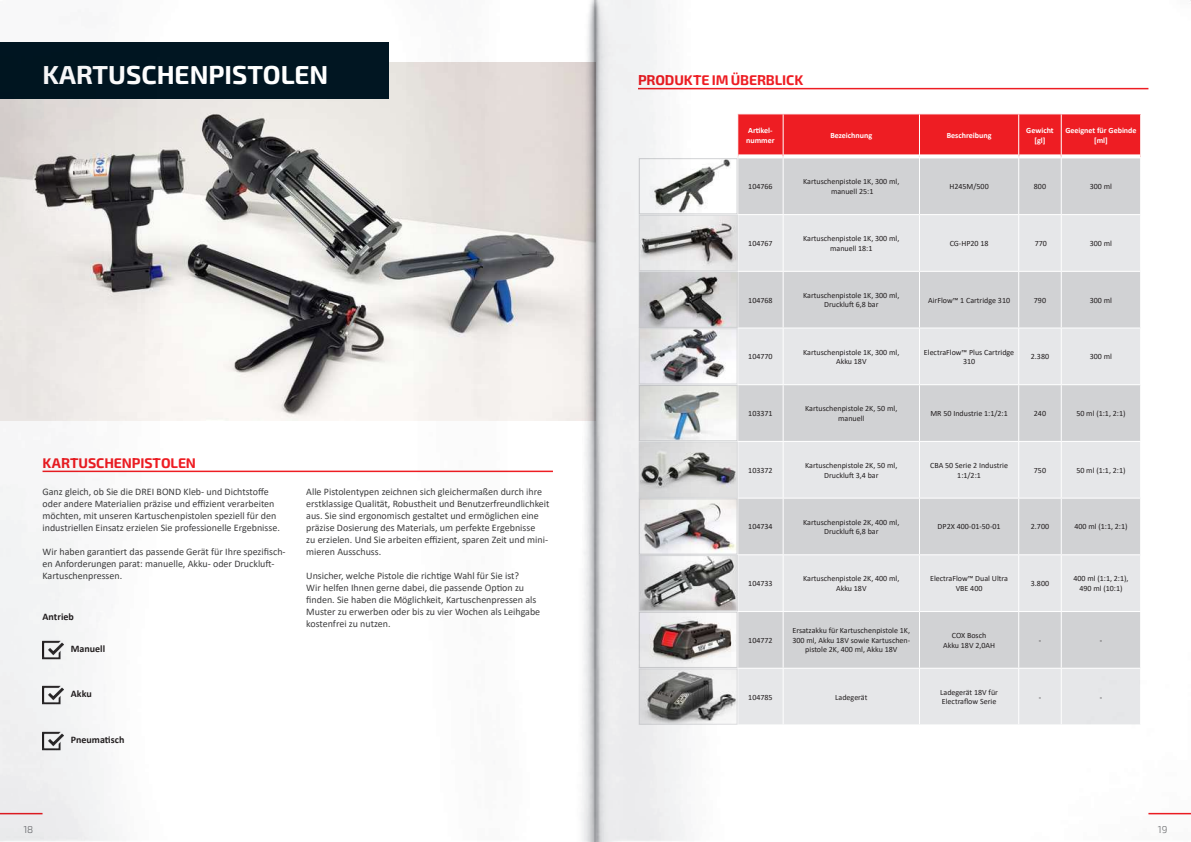
<style>
.page{position:relative;width:1191px;height:842px;background:#fff}
.page>*{position:absolute;margin:0;border:0;box-sizing:border-box;transform-origin:0 0}
.t1{font:26px "Exo 2";color:#fff}
.t2{font:14px "Exo 2";letter-spacing:-.01em;color:#ee1d23}
.t3{font:10px/12px "Calibri";color:#3e3e3f}
.t4{font:700 10px "Calibri";color:#231f20}
.t5{font:10px "Exo 2";color:#6d6e71}
.t6{font:8px/9.6px "Calibri";color:#231f20;text-align:center}
.t7{font:700 8px/9.6px "Calibri";color:#fff;text-align:center}
</style>
<div class="page">
<hr style="left:1148px;top:813px;width:43px;height:1px;background:#ee1d23">
<img style="left:0;top:0;width:1190px;height:842px">
<h1 class="t1" style="left:43px;top:65px;width:287px">KARTUSCHENPISTOLEN</h1>
<h2 class="t2" style="left:43px;top:458px;width:155px">KARTUSCHENPISTOLEN</h2>
<p class="t3" style="left:43px;top:485px;width:239px">Ganz gleich, ob Sie die DREI BOND Kleb- und Dichtsto昀昀e oder andere Materialien präzise und e昀케zient verarbeiten möchten, mit unseren Kartuschenpistolen speziell für den industriellen Einsatz erzielen Sie professionelle Ergebnisse.</p>
<p class="t3" style="left:43px;top:545px;width:245px">Wir haben garan琀椀ert das passende Gerät für Ihre spezi昀椀sch&shy;en Anforderungen parat: manuelle, Akku- oder Drucklu昀琀-<br>Kartuschenpressen.</p>
<p class="t4" style="left:43px;top:612px;width:33px">Antrieb</p>
<p class="t4" style="left:71px;top:643px;width:36px">Manuell</p>
<p class="t4" style="left:71px;top:686px;width:23px">Akku</p>
<p class="t4" style="left:71px;top:732px;width:55px">Pneuma琀椀sch</p>
<p class="t3" style="left:306px;top:485px;width:245px">Alle Pistolentypen zeichnen sich gleichermaßen durch ihre erstklassige Qualität, Robustheit und Benutzerfreundlichkeit aus. Sie sind ergonomisch gestaltet und ermöglichen eine präzise Dosierung des Materials, um perfekte Ergebnisse<br>zu erzielen. Und Sie arbeiten e昀케zient, sparen Zeit und mini&shy;mieren Ausschuss.</p>
<p class="t3" style="left:306px;top:569px;width:235px">Unsicher, welche Pistole die rich琀椀ge Wahl für Sie ist?<br>Wir helfen Ihnen gerne dabei, die passende Op琀椀on zu<br>昀椀nden. Sie haben die Möglichkeit, Kartuschenpressen als Muster zu erwerben oder bis zu vier Wochen als Leihgabe kostenfrei zu nutzen.</p>
<h2 class="t2" style="left:638px;top:75px;width:167px">PRODUKTE IM ÜBERBLICK</h2>
<p class="t7" style="left:746px;top:126px;width:30px;text-align:left">Ar琀椀kel&shy;nummer</p>
<p class="t7" style="left:830px;top:131px;width:43px">Bezeichnung</p>
<p class="t7" style="left:946px;top:131px;width:46px">Beschreibung</p>
<p class="t7" style="left:1026px;top:126px;width:29px">Gewicht [gl]</p>
<p class="t7" style="left:1065px;top:126px;width:73px">Geeignet für Gebinde [ml]</p>
<p class="t6" style="left:748px;top:182px;width:26px">104766</p>
<p class="t6" style="left:803px;top:177px;width:98px">Kartuschenpistole 1K, 300 ml, manuell 25:1</p>
<p class="t6" style="left:949px;top:182px;width:41px">H245M/500</p>
<p class="t6" style="left:1034px;top:182px;width:14px">800</p>
<p class="t6" style="left:1089px;top:182px;width:24px">300 ml</p>
<p class="t6" style="left:748px;top:238px;width:26px">104767</p>
<p class="t6" style="left:803px;top:233px;width:98px">Kartuschenpistole 1K, 300 ml, manuell 18:1</p>
<p class="t6" style="left:949px;top:238px;width:40px">CG-HP20 18</p>
<p class="t6" style="left:1034px;top:238px;width:14px">770</p>
<p class="t6" style="left:1089px;top:238px;width:24px">300 ml</p>
<p class="t6" style="left:748px;top:295px;width:26px">104768</p>
<p class="t6" style="left:803px;top:290px;width:98px">Kartuschenpistole 1K, 300 ml,<br>Drucklu昀琀 6,8 bar</p>
<p class="t6" style="left:928px;top:295px;width:84px">AirFlow™ 1 Cartridge 310</p>
<p class="t6" style="left:1034px;top:295px;width:14px">790</p>
<p class="t6" style="left:1089px;top:295px;width:24px">300 ml</p>
<p class="t6" style="left:748px;top:352px;width:26px">104770</p>
<p class="t6" style="left:803px;top:347px;width:98px">Kartuschenpistole 1K, 300 ml,<br>Akku 18V</p>
<p class="t6" style="left:924px;top:347px;width:92px">ElectraFlow™ Plus Cartridge<br>310</p>
<p class="t6" style="left:1030px;top:352px;width:20px">2.380</p>
<p class="t6" style="left:1089px;top:352px;width:24px">300 ml</p>
<p class="t6" style="left:748px;top:408px;width:26px">103371</p>
<p class="t6" style="left:805px;top:404px;width:94px">Kartuschenpistole 2K, 50 ml, manuell</p>
<p class="t6" style="left:930px;top:408px;width:79px">MR 50 Industrie 1:1/2:1</p>
<p class="t6" style="left:1034px;top:408px;width:14px">240</p>
<p class="t6" style="left:1076px;top:408px;width:51px">50 ml (1:1, 2:1)</p>
<p class="t6" style="left:748px;top:465px;width:26px">103372</p>
<p class="t6" style="left:805px;top:460px;width:94px">Kartuschenpistole 2K, 50 ml,<br>Drucklu昀琀 3,4 bar</p>
<p class="t6" style="left:930px;top:460px;width:79px">CBA 50 Serie 2 Industrie<br>1:1/2:1</p>
<p class="t6" style="left:1034px;top:465px;width:14px">750</p>
<p class="t6" style="left:1076px;top:465px;width:51px">50 ml (1:1, 2:1)</p>
<p class="t6" style="left:748px;top:522px;width:26px">104734</p>
<p class="t6" style="left:803px;top:517px;width:98px">Kartuschenpistole 2K, 400 ml,<br>Drucklu昀琀 6,8 bar</p>
<p class="t6" style="left:937px;top:522px;width:64px">DP2X 400-01-50-01</p>
<p class="t6" style="left:1030px;top:522px;width:20px">2.700</p>
<p class="t6" style="left:1074px;top:522px;width:55px">400 ml (1:1, 2:1)</p>
<p class="t6" style="left:748px;top:578px;width:26px">104733</p>
<p class="t6" style="left:803px;top:574px;width:98px">Kartuschenpistole 2K, 400 ml,<br>Akku 18V</p>
<p class="t6" style="left:930px;top:574px;width:79px">ElectraFlow™ Dual Ultra<br>VBE 400</p>
<p class="t6" style="left:1030px;top:578px;width:20px">3.800</p>
<p class="t6" style="left:1073px;top:574px;width:57px">400 ml (1:1, 2:1),<br>490 ml (10:1)</p>
<p class="t6" style="left:748px;top:635px;width:26px">104772</p>
<p class="t6" style="left:792px;top:626px;width:119px">Ersatzakku für Kartuschenpistole 1K,<br>300 ml, Akku 18V sowie Kartuschen&shy;pistole 2K, 400 ml, Akku 18V</p>
<p class="t6" style="left:943px;top:630px;width:53px">COX Bosch<br>Akku 18V 2,0AH</p>
<p class="t6" style="left:1038px;top:635px;width:4px">-</p>
<p class="t6" style="left:1099px;top:635px;width:4px">-</p>
<p class="t6" style="left:748px;top:692px;width:26px">104785</p>
<p class="t6" style="left:835px;top:692px;width:34px">Ladegerät</p>
<p class="t6" style="left:940px;top:687px;width:59px;text-align:left">Ladegerät 18V für<br>Electra昀氀ow Serie</p>
<p class="t6" style="left:1038px;top:692px;width:4px">-</p>
<p class="t6" style="left:1099px;top:692px;width:4px">-</p>
<p class="t5" style="left:23px;top:823px;width:11px">18</p>
<p class="t5" style="left:1157px;top:823px;width:11px">19</p>
</div>
